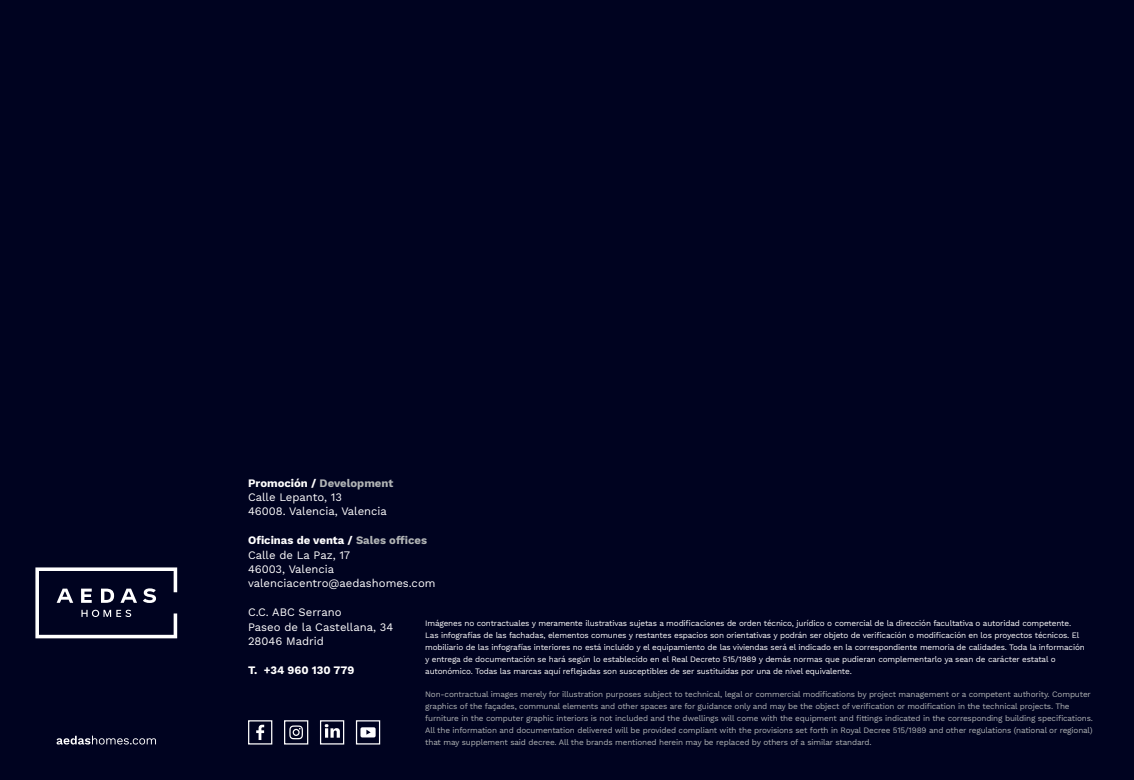
<style>
.page{position:relative;width:1134px;height:780px;background:#000320}
.page>*{position:absolute;margin:0;border:0;box-sizing:border-box;transform-origin:0 0}
.t1{font:11.25px/14.4px "Work Sans";color:#fff}
.t2{font:700 11.25px "Work Sans";color:#fff}
.t3{font:8.12px/11.9px "Work Sans";letter-spacing:-.02em;color:#b1b4b5}
.t4{font:8.12px/11.9px "Work Sans";letter-spacing:-.02em;color:#fff}
.s1{font-weight:700}
.s2{font-weight:700;color:#b1b4b5}
</style>
<div class="page">
<svg style="left:57px;top:735px;width:99px;height:9px"></svg>
<svg style="left:35px;top:567px;width:142px;height:71px"></svg>
<div style="left:248px;top:720px;width:24px;height:24px;background:#000320;border:1px solid #fff"></div>
<svg style="left:256px;top:724px;width:8px;height:16px"></svg>
<div style="left:284px;top:720px;width:24px;height:24px;background:#000320;border:1px solid #fff"></div>
<svg style="left:289px;top:725px;width:14px;height:14px"></svg>
<div style="left:320px;top:720px;width:24px;height:24px;background:#000320;border:1px solid #fff"></div>
<svg style="left:325px;top:724px;width:15px;height:13px"></svg>
<div style="left:356px;top:720px;width:24px;height:24px;background:#000320;border:1px solid #fff"></div>
<div style="left:360px;top:727px;width:16px;height:10px;background:#fff;border-radius:2px"></div>
<svg style="left:366px;top:729px;width:5px;height:5px"></svg>
<h1 class="t1" style="left:248px;top:476px;width:147px"><span class="s1">Promoción /</span> <span class="s2">Development<br></span>Calle Lepanto, 13<br>46008. Valencia, Valencia</h1>
<h1 class="t1" style="left:248px;top:533px;width:189px"><span class="s1">Oficinas de venta /</span> <span class="s2">Sales offices<br></span>Calle de La Paz, 17<br>46003, Valencia valenciacentro@aedashomes.com</h1>
<h1 class="t1" style="left:248px;top:605px;width:147px">C.C. ABC Serrano<br>Paseo de la Castellana, 34<br>28046 Madrid</h1>
<h1 class="t2" style="left:248px;top:663px;width:108px">T. +34 960 130 779</h1>
<p class="t3" style="left:425px;top:688px;width:669px">Non-contractual images merely for illustration purposes subject to technical, legal or commercial modifications by project management or a competent authority. Computer graphics of the façades, communal elements and other spaces are for guidance only and may be the object of verification or modification in the technical projects. The furniture in the computer graphic interiors is not included and the dwellings will come with the equipment and fittings indicated in the corresponding building specifications.<br>All the information and documentation delivered will be provided compliant with the provisions set forth in Royal Decree 515/1989 and other regulations (national or regional) that may supplement said decree. All the brands mentioned herein may be replaced by others of a similar standard.</p>
<p class="t4" style="left:425px;top:617px;width:661px">Imágenes no contractuales y meramente ilustrativas sujetas a modificaciones de orden técnico, jurídico o comercial de la dirección facultativa o autoridad competente.<br>Las infografías de las fachadas, elementos comunes y restantes espacios son orientativas y podrán ser objeto de verificación o modificación en los proyectos técnicos. El mobiliario de las infografías interiores no está incluido y el equipamiento de las viviendas será el indicado en la correspondiente memoria de calidades. Toda la información y entrega de documentación se hará según lo establecido en el Real Decreto 515/1989 y demás normas que pudieran complementarlo ya sean de carácter estatal o autonómico. Todas las marcas aquí reflejadas son susceptibles de ser sustituidas por una de nivel equivalente.</p>
</div>
